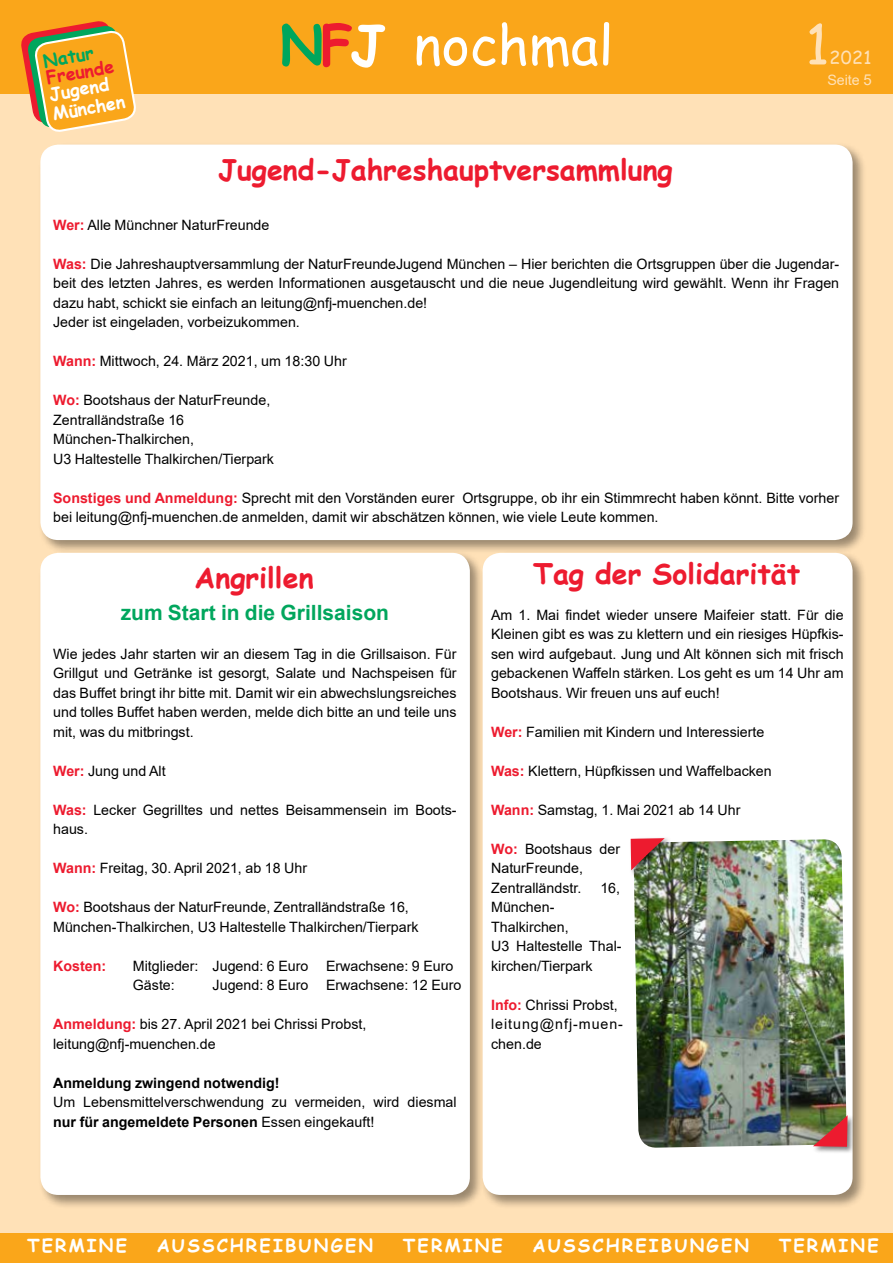
<style>
.page{position:relative;width:893px;height:1263px;background:#fff}
.page>*{position:absolute;margin:0;border:0;box-sizing:border-box;transform-origin:0 0}
.t1{font:54px "Comic Sans MS";color:#fff}
.t2{font:54px "Comic Sans MS";color:#ffe1b7}
.t3{font:700 28.5px "Comic Sans MS";color:#ed1b2f}
.t4{font:700 21px "Arial";color:#00a65d}
.t5{font:700 18px "Comic Sans MS";letter-spacing:.12em;color:#fff}
.t6{font:18px "Comic Sans MS";color:#ffe1b7}
.t7{font:700 17.85px/19.8px "Comic Sans MS";color:#fff}
.t8{font:700 17.85px "Comic Sans MS";color:#ed1b2f}
.t9{font:700 17.85px "Comic Sans MS";color:#00a65d}
.t10{font:14.25px/19.5px "Arial";color:#000}
.t11{font:700 14.25px "Arial";color:#000}
.t12{font:700 14.25px "Arial";color:#ed1b2f}
.t13{font:14.25px "Arial";color:#ffe1b7}
.s1{font-weight:700;color:#00a65d}
.s2{font-weight:700;color:#ed1b2f}
.s3{font-weight:700}
.s4{font-size:15px}
</style>
<div class="page">
<div style="left:0;top:37px;width:893px;height:1226px;background:#ffe1b7"></div>
<div style="left:0;top:0;width:893px;height:94px;background:#faa61a"></div>
<svg style="left:21px;top:21px;width:115px;height:111px"></svg>
<div style="left:0;top:1233px;width:893px;height:30px;background:#faa61a"></div>
<div style="left:38px;top:142px;width:829px;height:412px;background:#000;opacity:.4"></div>
<div style="left:40px;top:145px;width:813px;height:395px;background:#fff;border-radius:18px"></div>
<div style="left:38px;top:551px;width:446px;height:658px;background:#000;opacity:.4"></div>
<div style="left:40px;top:553px;width:430px;height:642px;background:#fff;border-radius:18px"></div>
<div style="left:480px;top:550px;width:387px;height:659px;background:#000;opacity:.4"></div>
<div style="left:483px;top:553px;width:370px;height:642px;background:#fff;border-radius:18px"></div>
<img style="left:634px;top:839px;width:213px;height:309px">
<div style="left:629px;top:836px;width:43px;height:41px;background:#000;opacity:.5"></div>
<svg style="left:631px;top:838px;width:34px;height:32px"></svg>
<div style="left:812px;top:1114px;width:43px;height:40px;background:#000;opacity:.5"></div>
<svg style="left:813px;top:1115px;width:35px;height:32px"></svg>
<p class="t9" style="left:41px;top:48px;width:55px;rotate:-10deg">NATUR</p>
<p class="t8" style="left:44px;top:65px;width:71px;rotate:-10deg">FREUNDE</p>
<p class="t7" style="left:48px;top:84px;width:75px;rotate:-10deg">JUGEND<br>MÜNCHEN</p>
<h1 class="t1" style="left:280px;top:5px;width:335px"><span class="s1">N</span><span class="s2">F</span><span class="s3">J</span> nochmal</h1>
<h1 class="t2" style="left:805px;top:5px;width:26px">1</h1>
<p class="t6" style="left:830px;top:45px;width:44px">2021</p>
<p class="t13" style="left:827px;top:71px;width:46px">Seite <span class="s4">5</span></p>
<h2 class="t3" style="left:218px;top:149px;width:456px">JUGEND-JAHRESHAUPTVERSAMMLUNG</h2>
<p class="t10" style="left:53px;top:215px;width:218px"><span class="s2">Wer:</span> Alle Münchner NaturFreunde</p>
<p class="t10" style="left:53px;top:254px;width:787px"><span class="s2">Was:</span> Die Jahreshauptversammlung der NaturFreundeJugend München – Hier berichten die Ortsgruppen über die Jugendar&shy;beit des letzten Jahres, es werden Informationen ausgetauscht und die neue Jugendleitung wird gewählt. Wenn ihr Fragen dazu habt, schickt sie einfach an leitung@nfj-muenchen.de!<br>Jeder ist eingeladen, vorbeizukommen.</p>
<p class="t10" style="left:53px;top:351px;width:295px"><span class="s2">Wann:</span> Mittwoch, 24. März 2021, um 18:30 Uhr</p>
<p class="t10" style="left:53px;top:390px;width:222px"><span class="s2">Wo:</span> Bootshaus der NaturFreunde,<br>Zentralländstraße 16<br>München-Thalkirchen,<br>U3 Haltestelle Thalkirchen/Tierpark</p>
<p class="t10" style="left:53px;top:488px;width:787px"><span class="s2">Sonstiges und Anmeldung:</span> Sprecht mit den Vorständen eurer Ortsgruppe, ob ihr ein Stimmrecht haben könnt. Bitte vorher bei leitung@nfj-muenchen.de anmelden, damit wir abschätzen können, wie viele Leute kommen.</p>
<h2 class="t3" style="left:195px;top:557px;width:120px">ANGRILLEN</h2>
<h3 class="t4" style="left:121px;top:597px;width:270px">zum Start in die Grillsaison</h3>
<p class="t10" style="left:53px;top:644px;width:405px;text-align:justify">Wie jedes Jahr starten wir an diesem Tag in die Grillsaison. Für Grillgut und Getränke ist gesorgt, Salate und Nachspeisen für das Buffet bringt ihr bitte mit. Damit wir ein abwechslungsreiches und tolles Buffet haben werden, melde dich bitte an und teile uns mit, was du mitbringst.</p>
<p class="t10" style="left:53px;top:761px;width:114px"><span class="s2">Wer:</span> Jung und Alt</p>
<p class="t10" style="left:53px;top:800px;width:405px"><span class="s2">Was:</span> Lecker Gegrilltes und nettes Beisammensein im Boots&shy;haus.</p>
<p class="t10" style="left:53px;top:858px;width:256px"><span class="s2">Wann:</span> Freitag, 30. April 2021, ab 18 Uhr</p>
<p class="t10" style="left:53px;top:897px;width:367px"><span class="s2">Wo:</span> Bootshaus der NaturFreunde, Zentralländstraße 16,<br>München-Thalkirchen, U3 Haltestelle Thalkirchen/Tierpark</p>
<p class="t12" style="left:53px;top:955px;width:55px">Kosten:</p>
<p class="t10" style="left:133px;top:956px;width:322px">Mitglieder: Jugend: 6 Euro Erwachsene: 9 Euro<br>Gäste:</p>
<p class="t10" style="left:213px;top:975px;width:250px">Jugend: 8 Euro Erwachsene: 12 Euro</p>
<p class="t10" style="left:53px;top:1014px;width:315px"><span class="s2">Anmeldung:</span> bis 27. April 2021 bei Chrissi Probst, leitung@nfj-muenchen.de</p>
<p class="t11" style="left:53px;top:1072px;width:228px">Anmeldung zwingend notwendig!</p>
<p class="t10" style="left:53px;top:1092px;width:405px">Um Lebensmittelverschwendung zu vermeiden, wird diesmal <span class="s3">nur für angemeldete Personen</span> Essen eingekauft!</p>
<h2 class="t3" style="left:533px;top:553px;width:268px">TAG DER SOLIDARITÄT</h2>
<p class="t10" style="left:491px;top:605px;width:354px;text-align:justify">Am 1. Mai findet wieder unsere Maifeier statt. Für die Kleinen gibt es was zu klettern und ein riesiges Hüpfkis&shy;sen wird aufgebaut. Jung und Alt können sich mit frisch gebackenen Waffeln stärken. Los geht es um 14 Uhr am Bootshaus. Wir freuen uns auf euch!</p>
<p class="t10" style="left:491px;top:722px;width:275px"><span class="s2">Wer:</span> Familien mit Kindern und Interessierte</p>
<p class="t10" style="left:491px;top:761px;width:282px"><span class="s2">Was:</span> Klettern, Hüpfkissen und Waffelbacken</p>
<p class="t10" style="left:491px;top:800px;width:251px"><span class="s2">Wann:</span> Samstag, 1. Mai 2021 ab 14 Uhr</p>
<p class="t10" style="left:491px;top:839px;width:130px"><span class="s2">Wo:</span> Bootshaus der<br>NaturFreunde,<br>Zentralländstr.</p>
<p class="t10" style="left:600px;top:878px;width:21px">16,</p>
<p class="t10" style="left:491px;top:897px;width:132px">München-<br>Thalkirchen,<br>U3 Haltestelle Thal&shy;kirchen/Tierpark</p>
<p class="t10" style="left:491px;top:995px;width:133px"><span class="s2">Info:</span> Chrissi Probst, leitung@nfj-muen&shy;chen.de</p>
<p class="t5" style="left:27px;top:1232px;width:101px">TERMIN E</p>
<p class="t5" style="left:157px;top:1232px;width:213px">AUSSCHREIBUNGEN</p>
<p class="t5" style="left:403px;top:1232px;width:101px">TERMIN E</p>
<p class="t5" style="left:532px;top:1232px;width:213px">AUSSCHREIBUNGEN</p>
<p class="t5" style="left:779px;top:1232px;width:101px">TERMINE</p>
</div>
